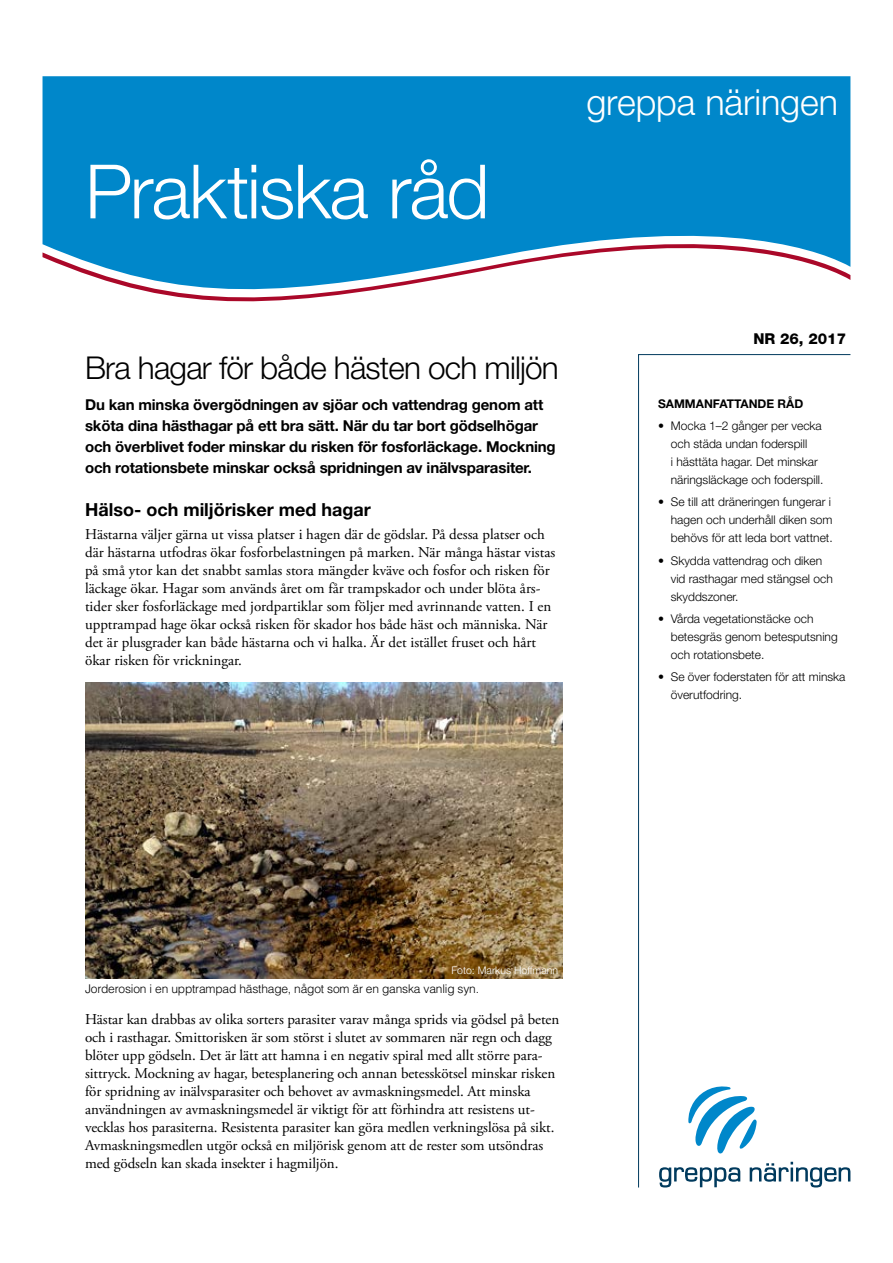
<style>
.page{position:relative;width:893px;height:1263px;background:#fff}
.page>*{position:absolute;margin:0;border:0;box-sizing:border-box;transform-origin:0 0}
.t1{font:300 75px "Helvetica Neue LT Com";letter-spacing:-.025em;color:#fff}
.t2{font:300 36px "Helvetica Neue LT Com";letter-spacing:-.005em;color:#fff}
.t3{font:300 31.5px "Helvetica Neue LT Com";letter-spacing:-.025em;color:#000}
.t4{font:700 18px "Helvetica Neue LT Com";color:#000}
.t5{font:15px/18px "Adobe Garamond Pro";letter-spacing:-.005em;color:#000}
.t6{font:700 15px/21px "Helvetica Neue LT Com";letter-spacing:-.01em;color:#000}
.t7{font:800 15px "Helvetica Neue LT Com";color:#000}
.t8{font:300 12px/18px "Helvetica Neue LT Com";color:#000}
.t9{font:300 12px "Helvetica";letter-spacing:-.015em;color:#000}
.t10{font:700 12px "Helvetica Neue LT Com";color:#000}
.t11{font:300 10.5px "Helvetica Neue LT Com";color:#fff}
</style>
<div class="page">
<img style="left:85px;top:682px;width:477px;height:296px">
<div style="left:43px;top:76px;width:807px;height:143px;background:#0087ca"></div>
<svg style="left:638px;top:354px;width:213px;height:834px"></svg>
<svg style="left:659px;top:1167px;width:81px;height:20px"></svg>
<svg style="left:750px;top:1162px;width:100px;height:25px"></svg>
<svg style="left:688px;top:1086px;width:69px;height:68px"></svg>
<svg style="left:43px;top:219px;width:807px;height:83px;fill:#0087ca"></svg>
<h1 class="t1" style="left:85px;top:146px;width:406px">Praktiska råd</h1>
<h2 class="t2" style="left:586px;top:81px;width:253px">greppa näringen</h2>
<h3 class="t3" style="left:85px;top:348px;width:475px">Bra hagar för både hästen och miljön</h3>
<p class="t6" style="left:85px;top:394px;width:472px">Du kan minska övergödningen av sjöar och vattendrag genom att sköta dina hästhagar på ett bra sätt. När du tar bort gödselhögar och överblivet foder minskar du risken för fosforläckage. Mockning och rotationsbete minskar också spridningen av inälvsparasiter.</p>
<p class="t4" style="left:85px;top:498px;width:287px">Hälso- och miljörisker med hagar</p>
<p class="t5" style="left:85px;top:525px;width:472px">Hästarna väljer gärna ut vissa platser i hagen där de gödslar. På dessa platser och där hästarna utfodras ökar fosforbelastningen på marken. När många hästar vistas på små ytor kan det snabbt samlas stora mängder kväve och fosfor och risken för läckage ökar. Hagar som används året om får trampskador och under blöta års&shy;tider sker fosforläckage med jordpartiklar som följer med avrinnande vatten. I en upptrampad hage ökar också risken för skador hos både häst och människa. När det är plusgrader kan både hästarna och vi halka. Är det istället fruset och hårt ökar risken för vrickningar.</p>
<p class="t7" style="left:753px;top:330px;width:94px">NR 26, 2017</p>
<p class="t10" style="left:658px;top:396px;width:147px">SAMMANFATTANDE RÅD</p>
<p class="t8" style="left:671px;top:417px;width:154px;text-indent:-13px">• Mocka 1–2 gånger per vecka och städa undan foderspill<br>i hästtäta hagar. Det minskar näringsläckage och foderspill.</p>
<p class="t8" style="left:671px;top:493px;width:164px;text-indent:-13px">• Se till att dräneringen fungerar i hagen och underhåll diken som behövs för att leda bort vattnet.</p>
<p class="t8" style="left:671px;top:551px;width:164px;text-indent:-13px">• Skydda vattendrag och diken vid rasthagar med stängsel och skyddszoner.</p>
<p class="t8" style="left:671px;top:609px;width:168px;text-indent:-13px">• Vårda vegetationstäcke och betesgräs genom betesputsning och rotationsbete.</p>
<p class="t8" style="left:671px;top:668px;width:176px;text-indent:-13px">• Se över foderstaten för att minska överutfodring.</p>
<p class="t11" style="left:451px;top:964px;width:108px">Foto: Markus Hoffmann</p>
<p class="t9" style="left:85px;top:978px;width:396px">Jorderosion i en upptrampad hästhage, något som är en ganska vanlig syn.</p>
<p class="t5" style="left:85px;top:1011px;width:476px">Hästar kan drabbas av olika sorters parasiter varav många sprids via gödsel på beten och i rasthagar. Smittorisken är som störst i slutet av sommaren när regn och dagg blöter upp gödseln. Det är lätt att hamna i en negativ spiral med allt större para&shy;sittryck. Mockning av hagar, betesplanering och annan betesskötsel minskar risken för spridning av inälvsparasiter och behovet av avmaskningsmedel. Att minska användningen av avmaskningsmedel är viktigt för att förhindra att resistens ut&shy;vecklas hos parasiterna. Resistenta parasiter kan göra medlen verkningslösa på sikt.<br>Avmaskningsmedlen utgör också en miljörisk genom att de rester som utsöndras med gödseln kan skada insekter i hagmiljön.</p>
</div>
